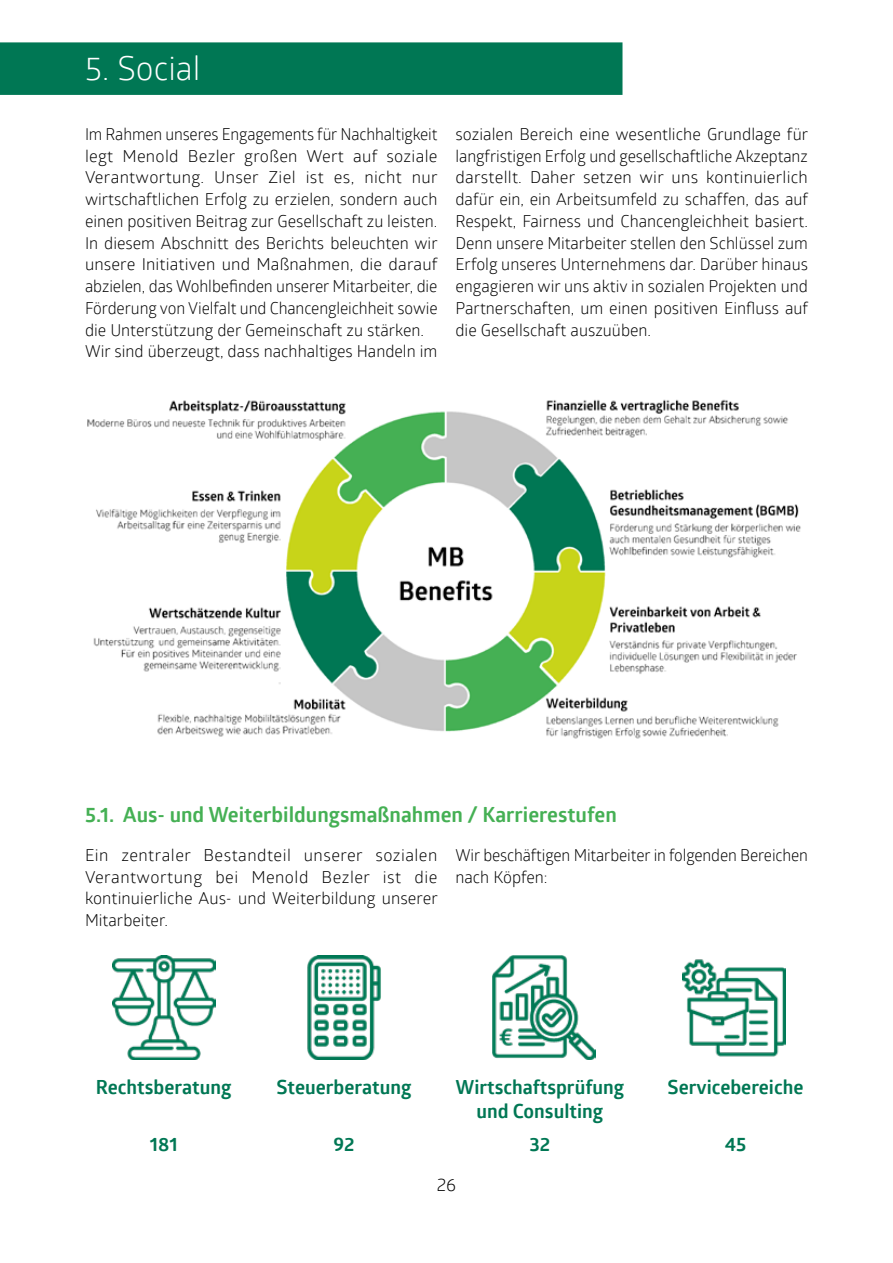
<style>
.page{position:relative;width:893px;height:1263px;background:#fff}
.page>*{position:absolute;margin:0;border:0;box-sizing:border-box;transform-origin:0 0}
.t1{font:33px "Glober MB Book";color:#fff}
.t2{font:21px "Glober MB Bold";color:#45b054}
.t3{font:19.5px/24px "Glober MB Bold";color:#007754;text-align:center}
.t4{font:18px "Glober MB Book";color:#000}
.t5{font:16.5px/21.8px "Glober MB Book";color:#000}
</style>
<div class="page">
<div style="left:0;top:42px;width:622px;height:53px;background:#007754"></div>
<img style="left:87px;top:399px;width:714px;height:340px">
<img style="left:112px;top:956px;width:103px;height:103px">
<img style="left:307px;top:956px;width:74px;height:103px">
<img style="left:682px;top:959px;width:104px;height:98px">
<img style="left:492px;top:956px;width:104px;height:103px">
<h1 class="t1" style="left:85px;top:45px;width:117px">5. Social</h1>
<p class="t5" style="left:85px;top:122px;width:354px">Im Rahmen unseres Engagements für Nachhaltigkeit legt Menold Bezler großen Wert auf soziale Verantwortung. Unser Ziel ist es, nicht nur wirtschaftlichen Erfolg zu erzielen, sondern auch einen positiven Beitrag zur Gesellschaft zu leisten.<br>In diesem Abschnitt des Berichts beleuchten wir unsere Initiativen und Maßnahmen, die darauf abzielen, das Wohlbefinden unserer Mitarbeiter, die Förderung von Vielfalt und Chancengleichheit sowie die Unterstützung der Gemeinschaft zu stärken.<br>Wir sind überzeugt, dass nachhaltiges Handeln im</p>
<p class="t5" style="left:455px;top:122px;width:354px;text-align:justify">sozialen Bereich eine wesentliche Grundlage für langfristigen Erfolg und gesellschaftliche Akzeptanz darstellt. Daher setzen wir uns kontinuierlich dafür ein, ein Arbeitsumfeld zu schaffen, das auf Respekt, Fairness und Chancengleichheit basiert.<br>Denn unsere Mitarbeiter stellen den Schlüssel zum Erfolg unseres Unternehmens dar. Darüber hinaus engagieren wir uns aktiv in sozialen Projekten und Partnerschaften, um einen positiven Einfluss auf die Gesellschaft auszuüben.</p>
<p class="t2" style="left:85px;top:799px;width:533px">5.1. Aus- und Weiterbildungsmaßnahmen / Karrierestufen</p>
<p class="t5" style="left:85px;top:843px;width:354px;text-align:justify">Ein zentraler Bestandteil unserer sozialen Verantwortung bei Menold Bezler ist die kontinuierliche Aus- und Weiterbildung unserer Mitarbeiter.</p>
<p class="t5" style="left:455px;top:843px;width:354px">Wir beschäftigen Mitarbeiter in folgenden Bereichen nach Köpfen:</p>
<p class="t3" style="left:96px;top:1074px;width:137px">Rechtsberatung</p>
<p class="t3" style="left:150px;top:1131px;width:29px">181</p>
<p class="t3" style="left:277px;top:1074px;width:136px">Steuerberatung</p>
<p class="t3" style="left:333px;top:1131px;width:23px">92</p>
<p class="t3" style="left:455px;top:1074px;width:170px">Wirtschaftsprüfung und Consulting</p>
<p class="t3" style="left:529px;top:1131px;width:22px">32</p>
<p class="t4" style="left:437px;top:1172px;width:21px">26</p>
<p class="t3" style="left:668px;top:1074px;width:137px">Servicebereiche</p>
<p class="t3" style="left:725px;top:1131px;width:23px">45</p>
</div>
